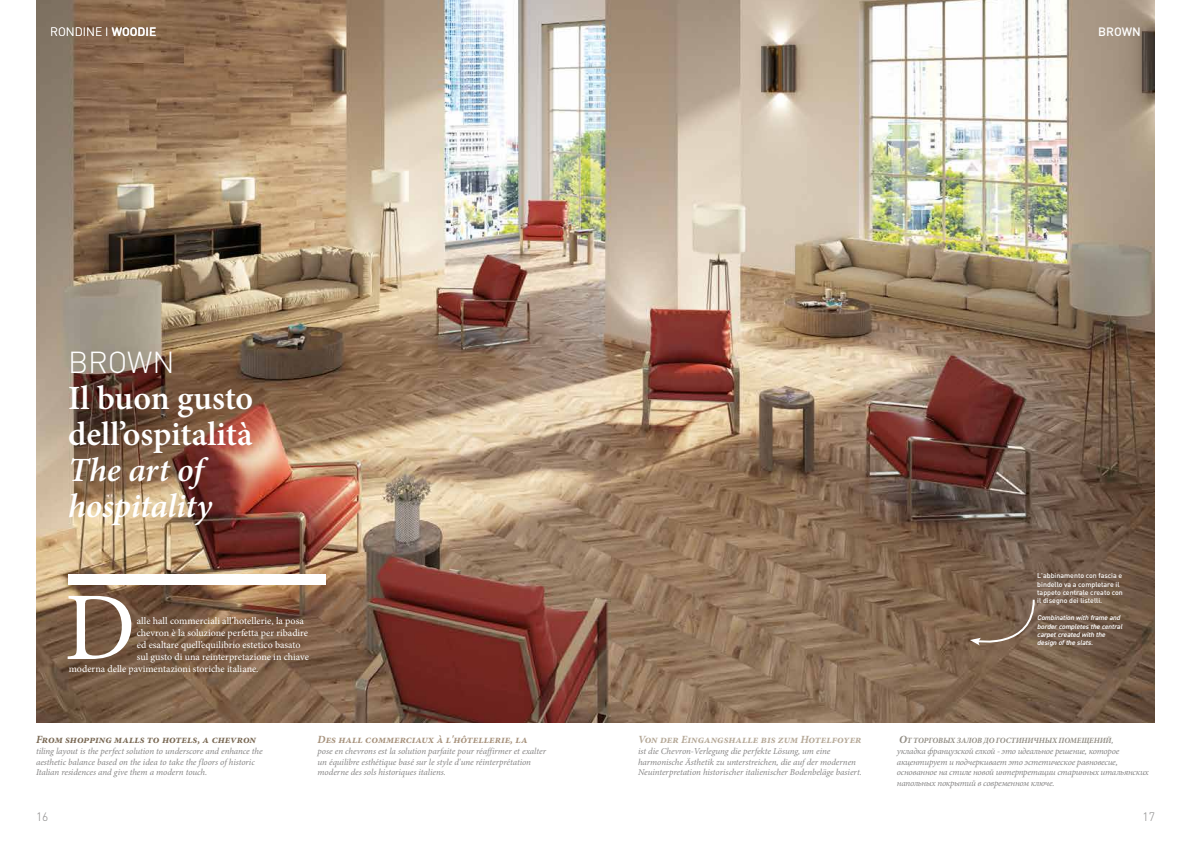
<style>
.page{position:relative;width:1191px;height:842px;background:#fff}
.page>*{position:absolute;margin:0;border:0;box-sizing:border-box;transform-origin:0 0}
.t1{font:600 34px/36px "Minion Pro";color:#fff}
.t2{font:italic 600 34px/36px "Minion Pro";letter-spacing:-.01em;color:#fff}
.t3{font:300 30px "DIN";color:#fff}
.t4{font:300 12px "DIN";color:#fff}
.t5{font:500 12px "DIN";color:#fff}
.t6{font:300 12px "DIN";color:#878686}
.t7{font:italic 700 11px "Minion Pro";color:#b6a998}
.t8{font:italic 700 11px "Minion Pro";letter-spacing:-.005em;color:#796853}
.t9{font:italic 700 11px "Minion Pro";color:#a7927c}
.t10{font:10px "Minion Pro";color:#fff}
.t11{font:italic 9px/10.8px "Minion Pro";letter-spacing:-.01em;color:#878686}
.t12{font:italic 700 8px "Minion Pro";letter-spacing:-.015em;color:#928d84}
.t13{font:500 7px/8.4px "DIN";color:#fff}
.t14{font:italic 600 7px/8.4px "DIN2014";color:#fff}
.s1{font-weight:500}
.s2{font-family:"DIN";font-weight:500;font-style:normal}
.s3{font-size:11px}
.s4{font-weight:400;font-size:9px;color:#878686}
</style>
<div class="page">
<img style="left:36px;top:0;width:1119px;height:723px">
<div style="left:68px;top:575px;width:257px;height:10px;background:#fff"></div>
<svg style="left:969px;top:598px;width:66px;height:52px;background:#816855"></svg>
<svg style="left:68px;top:596px;width:63px;height:63px"></svg>
<h3 class="t4" style="left:50px;top:24px;width:108px">RONDINE I <span class="s1">WOODIE</span></h3>
<h3 class="t5" style="left:1098px;top:24px;width:44px">BROWN</h3>
<h2 class="t3" style="left:68px;top:344px;width:108px">BROWN</h2>
<h1 class="t1" style="left:68px;top:380px;width:187px">Il buon gusto dell’ospitalità</h1>
<h1 class="t2" style="left:68px;top:452px;width:146px">The art of hospitality</h1>
<p class="t10" style="left:137px;top:614px;width:168px">alle hall commerciali all’hotellerie, la posa</p>
<p class="t10" style="left:137px;top:626px;width:173px">chevron è la soluzione perfetta per ribadire</p>
<p class="t10" style="left:137px;top:638px;width:165px">ed esaltare quell’equilibrio estetico basato</p>
<p class="t10" style="left:137px;top:650px;width:174px">sul gusto di una reinterpretazione in chiave</p>
<p class="t10" style="left:69px;top:662px;width:191px">moderna delle pavimentazioni storiche italiane.</p>
<p class="t8" style="left:36px;top:732px;width:221px">From shopping malls to hotels, a chevron</p>
<p class="t11" style="left:36px;top:745px;width:228px">tiling layout is the perfect solution to underscore and enhance the aesthetic balance based on the idea to take the floors of historic<br>Italian residences and give them a modern touch.</p>
<p class="t9" style="left:317px;top:732px;width:212px">Des hall commerciaux à l'hôtellerie, la</p>
<p class="t11" style="left:317px;top:745px;width:230px">pose en chevrons est la solution parfaite pour réaffirmer et exalter un équilibre esthétique basé sur le style d'une réinterprétation moderne des sols historiques italiens.</p>
<p class="t13" style="left:1037px;top:571px;width:87px">L'abbinamento con fascia e bindello va a completare il tappeto centrale creato con il disegno dei listelli.</p>
<p class="t14" style="left:1037px;top:613px;width:87px">Combination with frame and border completes the central carpet created with the design of the slats<span class="s2">.</span></p>
<p class="t7" style="left:638px;top:732px;width:225px">Von der Eingangshalle bis zum Hotelfoyer</p>
<p class="t11" style="left:638px;top:745px;width:225px">ist die Chevron-Verlegung die perfekte Lösung, um eine harmonische Ästhetik zu unterstreichen, die auf der modernen<br>Neuinterpretation historischer italienischer Bodenbeläge basiert.</p>
<p class="t12" style="left:899px;top:735px;width:216px"><span class="s3">О</span>Т ТОРГОВЫХ ЗАЛОВ ДО ГОСТИНИЧНЫХ ПОМЕЩЕНИЙ<span class="s4">,</span></p>
<p class="t11" style="left:897px;top:745px;width:253px">укладка французской елкой - это идеальное решение, которое акцентирует и подчеркивает это эстетическое равновесие, основанное на стиле новой интерпретации старинных итальянских напольных покрытий в современном ключе.</p>
<h3 class="t6" style="left:36px;top:810px;width:14px">16</h3>
<h3 class="t6" style="left:1142px;top:810px;width:14px">17</h3>
</div>
